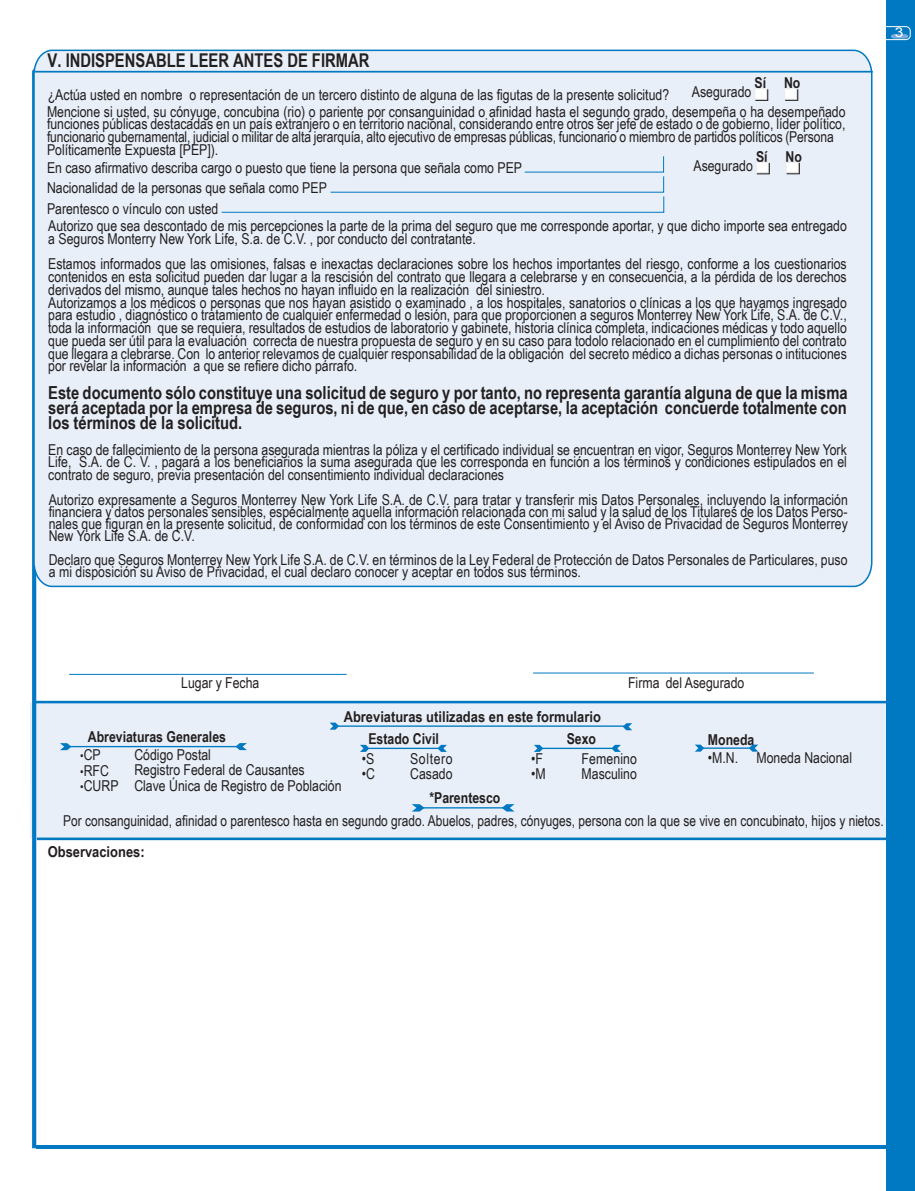
<style>
.page{position:relative;width:915px;height:1191px;background:#fff}
.page>*{position:absolute;margin:0;border:0;box-sizing:border-box;transform-origin:0 0}
.t1{font:700 18.9px "Arial Narrow";color:#231f20;scale:.95 1}
.t2{font:700 18px/15px "Arial Narrow";color:#231f20;text-align:justify}
.t3{font:15px/12.8px "Arial Narrow";color:#231f20}
.t4{font:700 15px/22.8px "Arial Narrow";color:#231f20;scale:1.05 1}
.t5{font:700 15px "Arial Narrow";color:#231f20}
.t6{font:15px "Arial Narrow";letter-spacing:.04em;color:#231f20}
.t7{font:13.5px "Arial";color:#fff;scale:1.15 1}
.s1{font-size:12px}
</style>
<div class="page">
<div style="left:30px;top:702px;width:855px;height:137px;background:#e8eff8"></div>
<svg style="left:32px;top:588px;width:4px;height:560px;background:#067cc3"></svg>
<div style="left:32px;top:49px;width:840px;height:539px;background:#e8eff8"></div>
<hr style="left:35px;top:701px;width:856px;height:2px;background:#0079c2">
<hr style="left:37px;top:837px;width:854px;height:3px;background:#0079c2">
<hr style="left:423px;top:807px;width:80px;height:1px;background:#0079c2">
<svg style="left:411px;top:804px;width:13px;height:7px"></svg>
<svg style="left:501px;top:804px;width:13px;height:7px"></svg>
<hr style="left:702px;top:747px;width:47px;height:2px;background:#0079c2">
<svg style="left:694px;top:744px;width:10px;height:7px"></svg>
<svg style="left:748px;top:744px;width:10px;height:7px"></svg>
<hr style="left:70px;top:746px;width:167px;height:1px;background:#0079c2">
<hr style="left:338px;top:725px;width:286px;height:2px;background:#0079c2">
<svg style="left:60px;top:743px;width:11px;height:7px"></svg>
<svg style="left:235px;top:743px;width:12px;height:7px"></svg>
<svg style="left:329px;top:722px;width:10px;height:7px"></svg>
<svg style="left:622px;top:723px;width:10px;height:7px"></svg>
<hr style="left:368px;top:747px;width:70px;height:2px;background:#0079c2">
<svg style="left:360px;top:745px;width:9px;height:7px"></svg>
<svg style="left:437px;top:745px;width:10px;height:7px"></svg>
<hr style="left:542px;top:747px;width:70px;height:2px;background:#0079c2">
<svg style="left:533px;top:745px;width:10px;height:7px"></svg>
<svg style="left:611px;top:745px;width:9px;height:7px"></svg>
<div style="left:885px;top:0;width:29px;height:1191px;background:#0079c2"></div>
<hr style="left:36px;top:1145px;width:870px;height:3px;background:#0079c2">
<svg style="left:891px;top:34px;width:17px;height:4px"></svg>
<hr style="left:69px;top:674px;width:277px;height:1px;background:#0079c2">
<hr style="left:533px;top:672px;width:280px;height:1px;background:#0079c2">
<div style="left:867px;top:26px;width:43px;height:14px;border:1px solid #fff;border-radius:4px"></div>
<hr style="left:35px;top:71px;width:837px;height:2px;background:#0079c2">
<svg style="left:221px;top:155px;width:443px;height:58px;background:#dfeaf5"></svg>
<svg style="left:756px;top:163px;width:13px;height:11px"></svg>
<div style="left:755px;top:162px;width:13px;height:11px;background:#fff;border:1px solid #ececee"></div>
<svg style="left:786px;top:163px;width:13px;height:11px"></svg>
<div style="left:785px;top:162px;width:13px;height:11px;background:#fff;border:1px solid #ececee"></div>
<svg style="left:755px;top:90px;width:12px;height:10px"></svg>
<div style="left:754px;top:89px;width:12px;height:10px;background:#fff;border:1px solid #ececee"></div>
<svg style="left:785px;top:90px;width:12px;height:10px"></svg>
<div style="left:784px;top:89px;width:12px;height:10px;background:#fff;border:1px solid #ececee"></div>
<p class="t1" style="left:48px;top:46px;width:340px">V. INDISPENSABLE LEER ANTES DE FIRMAR</p>
<p class="t3" style="left:47px;top:104px;width:799px">Mencione si usted, su cónyuge, concubina (rio) o pariente por consanguinidad o afinidad hasta el segundo grado, desempeña o ha desempeñado funciones públicas destacadas en un país extranjero o en territorio nacional, considerando entre otros ser jefe de estado o de gobierno, líder político, funcionario gubernamental, judicial o militar de alta jerarquía, alto ejecutivo de empresas públicas, funcionario o miembro de partidos políticos (Persona Políticamente Expuesta [PEP]).</p>
<p class="t5" style="left:754px;top:72px;width:47px">Sí No</p>
<p class="t3" style="left:691px;top:85px;width:61px">Asegurado</p>
<p class="t3" style="left:48px;top:87px;width:622px">¿Actúa usted en nombre o representación de un tercero distinto de alguna de las figutas de la presente solicitud?</p>
<p class="t5" style="left:755px;top:145px;width:47px">Sí No</p>
<p class="t3" style="left:693px;top:158px;width:61px">Asegurado</p>
<p class="t3" style="left:47px;top:157px;width:476px;line-height:20.2px">En caso afirmativo describa cargo o puesto que tiene la persona que señala como PEP<br>Nacionalidad de la personas que señala como PEP<br>Parentesco o vínculo con usted</p>
<p class="t3" style="left:48px;top:219px;width:799px">Autorizo que sea descontado de mis percepciones la parte de la prima del seguro que me corresponde aportar, y que dicho importe sea entregado a Seguros Monterry New York Life, S.a. de C.V. , por conducto del contratante.</p>
<p class="t3" style="left:48px;top:257px;width:799px">Estamos informados que las omisiones, falsas e inexactas declaraciones sobre los hechos importantes del riesgo, conforme a los cuestionarios contenidos en esta solicitud pueden dar lugar a la rescisión del contrato que llegara a celebrarse y en consecuencia, a la pérdida de los derechos derivados del mismo, aunque tales hechos no hayan influido en la realización del siniestro.<br>Autorizamos a los médicos o personas que nos hayan asistido o examinado , a los hospitales, sanatorios o clínicas a los que hayamos ingresado para estudio , diagnóstico o tratamiento de cualquier enfermedad o lesión, para que proporcionen a seguros Monterrey New York Life, S.A. de C.V., toda la información que se requiera, resultados de estudios de laboratorio y gabinete, historia clínica completa, indicaciones médicas y todo aquello que pueda ser útil para la evaluación correcta de nuestra propuesta de seguro y en su caso para todolo relacionado en el cumplimiento del contrato que llegara a clebrarse. Con lo anterior relevamos de cualquier responsabilidad de la obligación del secreto médico a dichas personas o intituciones por revelar la información a que se refiere dicho párrafo.</p>
<p class="t2" style="left:48px;top:384px;width:800px">Este documento sólo constituye una solicitud de seguro y por tanto, no representa garantía alguna de que la misma será aceptada por la empresa de seguros, ni de que, en caso de aceptarse, la aceptación concuerde totalmente con los términos de la solicitud.</p>
<p class="t3" style="left:48px;top:442px;width:799px;text-align:justify">En caso de fallecimiento de la persona asegurada mientras la póliza y el certificado individual se encuentran en vigor, Seguros Monterrey New York Life, S.A. de C. V. , pagará a los beneficiarios la suma asegurada que les corresponda en función a los términos y condiciones estipulados en el contrato de seguro, previa presentación del consentimiento individual declaraciones</p>
<p class="t3" style="left:49px;top:493px;width:800px;line-height:12px;text-align:justify">Autorizo expresamente a Seguros Monterrey New York Life S.A. de C.V. para tratar y transferir mis Datos Personales, incluyendo la información financiera y datos personales sensibles, especialmente aquella información relacionada con mi salud y la salud de los Titulares de los Datos Perso&shy;nales que figuran en la presente solicitud, de conformidad con los términos de este Consentimiento y el Aviso de Privacidad de Seguros Monterrey New York Life S.A. de C.V.</p>
<p class="t3" style="left:49px;top:553px;width:800px;line-height:12px">Declaro que Seguros Monterrey New York Life S.A. de C.V. en términos de la Ley Federal de Protección de Datos Personales de Particulares, puso a mi disposición su Aviso de Privacidad, el cual declaro conocer y aceptar en todos sus términos.</p>
<p class="t7" style="left:894px;top:23px;width:9px">3</p>
<p class="t3" style="left:181px;top:675px;width:80px">Lugar y Fecha</p>
<p class="t3" style="left:628px;top:675px;width:118px">Firma del Asegurado</p>
<p class="t4" style="left:368px;top:704px;width:223px;text-indent:-25px">Abreviaturas utilizadas en este formulario<br>Estado Civil</p>
<p class="t3" style="left:361px;top:751px;width:14px">•S</p>
<p class="t6" style="left:410px;top:747px;width:44px">Soltero</p>
<p class="t3" style="left:361px;top:767px;width:15px">•C</p>
<p class="t3" style="left:410px;top:767px;width:44px">Casado</p>
<p class="t5" style="left:88px;top:725px;width:140px">Abreviaturas Generales</p>
<p class="t3" style="left:80px;top:748px;width:22px"><span class="s1">•</span>CP</p>
<p class="t3" style="left:134px;top:747px;width:78px">Código Postal</p>
<p class="t3" style="left:80px;top:763px;width:30px"><span class="s1">•</span>RFC</p>
<p class="t3" style="left:134px;top:763px;width:172px">Registro Federal de Causantes</p>
<p class="t3" style="left:80px;top:778px;width:263px"><span class="s1">•</span>CURP Clave Única de Registro de Población</p>
<p class="t5" style="left:566px;top:728px;width:31px">Sexo</p>
<p class="t5" style="left:707px;top:728px;width:48px">Moneda</p>
<p class="t3" style="left:707px;top:751px;width:146px">•M.N. Moneda Nacional</p>
<p class="t3" style="left:531px;top:751px;width:13px">•F</p>
<p class="t3" style="left:581px;top:751px;width:57px">Femenino</p>
<p class="t3" style="left:531px;top:767px;width:16px">•M</p>
<p class="t3" style="left:581px;top:767px;width:57px">Masculino</p>
<p class="t5" style="left:429px;top:786px;width:73px">*Parentesco</p>
<p class="t3" style="left:63px;top:813px;width:821px">Por consanguinidad, afinidad o parentesco hasta en segundo grado. Abuelos, padres, cónyuges, persona con la que se vive en concubinato, hijos y nietos.</p>
<p class="t4" style="left:48px;top:840px;width:94px">Observaciones:</p>
</div>
